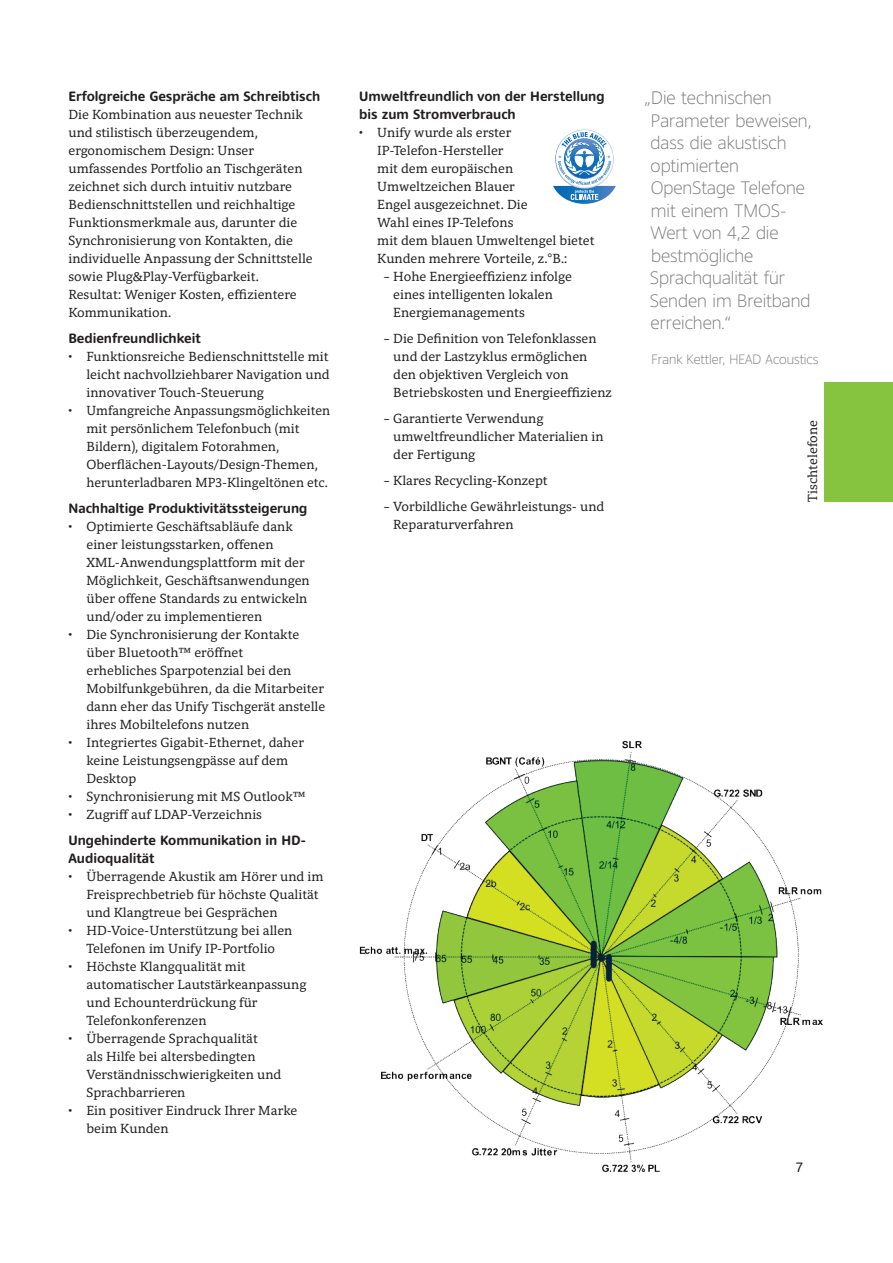
<style>
.page{position:relative;width:893px;height:1263px;background:#fff}
.page>*{position:absolute;margin:0;border:0;box-sizing:border-box;transform-origin:0 0}
.t1{font:300 18px/22.5px "Harmony Sans";color:#7c7b7f}
.t2{font:13.5px/18px "Harmony Serif";color:#231f20}
.t3{font:700 13.5px/18px "Harmony Sans";color:#231f20}
.t4{font:300 13.5px "Harmony Sans";color:#7c7b7f}
.t5{font:13.5px "Harmony Sans";color:#231f20}
</style>
<div class="page">
<div style="left:824px;top:383px;width:69px;height:119px;background:#86c43f"></div>
<svg style="left:553px;top:132px;width:63px;height:72px"></svg>
<img style="left:359px;top:740px;width:464px;height:433px">
<p class="t3" style="left:68px;top:87px;width:253px">Erfolgreiche Gespräche am Schreibtisch</p>
<p class="t2" style="left:68px;top:105px;width:246px">Die Kombination aus neuester Technik und stilistisch überzeugendem, ergonomischem Design: Unser umfassendes Portfolio an Tischgeräten zeichnet sich durch intuitiv nutzbare Bedienschnittstellen und reichhaltige Funktionsmerkmale aus, darunter die Synchronisierung von Kontakten, die individuelle Anpassung der Schnittstelle sowie Plug&amp;Play-Verfügbarkeit.<br>Resultat: Weniger Kosten, effizientere Kommunikation.</p>
<p class="t3" style="left:68px;top:329px;width:134px">Bedienfreundlichkeit</p>
<p class="t2" style="left:86px;top:347px;width:245px;text-align:justify;text-indent:-18px">• Funktionsreiche Bedienschnittstelle mit leicht nachvollziehbarer Navigation und innovativer Touch-Steuerung</p>
<p class="t2" style="left:86px;top:401px;width:245px;text-indent:-18px">• Umfangreiche Anpassungsmöglichkeiten mit persönlichem Telefonbuch (mit Bildern), digitalem Fotorahmen, Oberflächen-Layouts/Design-Themen, herunterladbaren MP3-Klingeltönen etc.</p>
<p class="t3" style="left:68px;top:499px;width:240px">Nachhaltige Produktivitätssteigerung</p>
<p class="t2" style="left:86px;top:518px;width:225px;text-indent:-18px">• Optimierte Geschäftsabläufe dank einer leistungsstarken, offenen XML-Anwendungsplattform mit der Möglichkeit, Geschäftsanwendungen über offene Standards zu entwickeln und/oder zu implementieren</p>
<p class="t2" style="left:86px;top:626px;width:240px;text-indent:-18px">• Die Synchronisierung der Kontakte über Bluetooth™ eröffnet<br>erhebliches Sparpotenzial bei den Mobilfunkgebühren, da die Mitarbeiter dann eher das Unify Tischgerät anstelle ihres Mobiltelefons nutzen</p>
<p class="t2" style="left:86px;top:734px;width:219px;text-indent:-18px">• Integriertes Gigabit-Ethernet, daher keine Leistungsengpässe auf dem<br>Desktop</p>
<p class="t2" style="left:68px;top:788px;width:238px">• Synchronisierung mit MS Outlook™</p>
<p class="t2" style="left:68px;top:806px;width:195px">• Zugriff auf LDAP-Verzeichnis</p>
<p class="t3" style="left:68px;top:831px;width:239px">Ungehinderte Kommunikation in HD-<br>Audioqualität</p>
<p class="t2" style="left:86px;top:868px;width:239px;text-indent:-18px">• Überragende Akustik am Hörer und im<br>Freisprechbetrieb für höchste Qualität und Klangtreue bei Gesprächen</p>
<p class="t2" style="left:68px;top:922px;width:226px;text-align:center">• HD-Voice-Unterstützung bei allen<br>Telefonen im Unify IP-Portfolio</p>
<p class="t2" style="left:86px;top:958px;width:221px;text-indent:-18px">• Höchste Klangqualität mit automatischer Lautstärkeanpassung und Echounterdrückung für<br>Telefonkonferenzen</p>
<p class="t2" style="left:86px;top:1030px;width:196px;text-indent:-18px">• Überragende Sprachqualität<br>als Hilfe bei altersbedingten<br>Verständnisschwierigkeiten und<br>Sprachbarrieren</p>
<p class="t2" style="left:86px;top:1102px;width:212px;text-indent:-18px">• Ein positiver Eindruck Ihrer Marke beim Kunden</p>
<p class="t3" style="left:359px;top:87px;width:247px">Umweltfreundlich von der Herstellung bis zum Stromverbrauch</p>
<p class="t2" style="left:377px;top:123px;width:219px;text-indent:-18px">• Unify wurde als erster<br>IP-Telefon-Hersteller<br>mit dem europäischen<br>Umweltzeichen Blauer<br>Engel ausgezeichnet. Die<br>Wahl eines IP-Telefons<br>mit dem blauen Umweltengel bietet<br>Kunden mehrere Vorteile, z.°B.:</p>
<p class="t2" style="left:393px;top:267px;width:180px;text-indent:-10px">– Hohe Energieeffizienz infolge eines intelligenten lokalen<br>Energiemanagements</p>
<p class="t2" style="left:393px;top:329px;width:220px;text-indent:-10px">– Die Definition von Telefonklassen und der Lastzyklus ermöglichen den objektiven Vergleich von Betriebskosten und Energieeffizienz</p>
<p class="t2" style="left:393px;top:409px;width:212px;text-indent:-10px">– Garantierte Verwendung umweltfreundlicher Materialien in der Fertigung</p>
<p class="t2" style="left:383px;top:471px;width:166px">– Klares Recycling-Konzept</p>
<p class="t2" style="left:393px;top:498px;width:213px;text-indent:-10px">– Vorbildliche Gewährleistungs- und<br>Reparaturverfahren</p>
<h1 class="t1" style="left:650px;top:86px;width:163px;text-indent:-6px">„Die technischen<br>Parameter beweisen, dass die akustisch optimierten<br>OpenStage Telefone mit einem TMOS-<br>Wert von 4,2 die bestmögliche<br>Sprachqualität für<br>Senden im Breitband erreichen.“</h1>
<p class="t4" style="left:651px;top:350px;width:168px">Frank Kettler, HEAD Acoustics</p>
<p class="t2" style="left:804px;top:502px;width:83px;rotate:-90deg">Tischtelefone</p>
<p class="t5" style="left:795px;top:1158px;width:9px">7</p>
</div>
